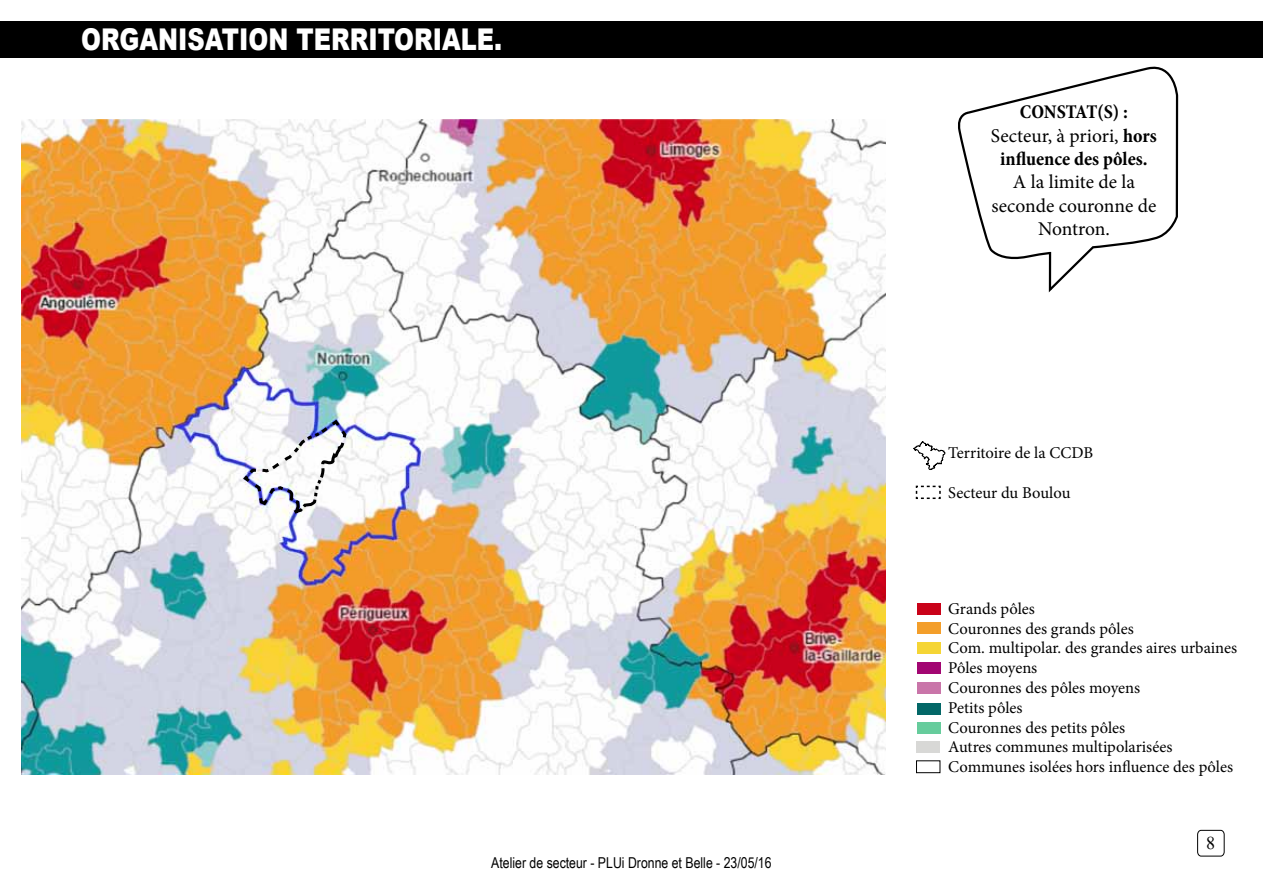
<style>
.page{position:relative;width:1263px;height:893px;background:#fff}
.page>*{position:absolute;margin:0;border:0;box-sizing:border-box;transform-origin:0 0}
.t1{font:900 30px "Arial";color:#fff;scale:.8 1}
.t2{font:700 condensed 19.5px/23.4px "Minion Pro";color:#000;text-align:center}
.t3{font:19.5px/23.4px "Minion Pro";color:#000;text-align:center}
.t4{font:18px "Times New Roman";color:#000}
.t5{font:16.5px/19.8px "Minion Pro";color:#000}
.t6{font:15px "Arial Narrow";color:#000}
.s1{font-weight:400;font-stretch:normal}
</style>
<div class="page">
<div style="left:0;top:21px;width:1263px;height:36px;background:#000"></div>
<svg style="left:1197px;top:830px;width:28px;height:27px"></svg>
<img style="left:22px;top:120px;width:864px;height:654px">
<div style="left:917px;top:603px;width:24px;height:12px;background:#c90219"></div>
<div style="left:917px;top:622px;width:24px;height:12px;background:#f39e2a"></div>
<div style="left:917px;top:642px;width:24px;height:12px;background:#f5d535"></div>
<div style="left:917px;top:703px;width:24px;height:12px;background:#036767"></div>
<div style="left:917px;top:722px;width:23px;height:12px;background:#66cc9c"></div>
<div style="left:916px;top:760px;width:24px;height:13px;border:1px solid #000"></div>
<div style="left:916px;top:741px;width:24px;height:12px;background:#d8d8d6"></div>
<div style="left:917px;top:662px;width:24px;height:12px;background:#a20672"></div>
<div style="left:917px;top:682px;width:24px;height:12px;background:#c975a9"></div>
<svg style="left:913px;top:441px;width:32px;height:29px"></svg>
<svg style="left:915px;top:485px;width:26px;height:14px"></svg>
<svg style="left:958px;top:66px;width:221px;height:227px"></svg>
<img style="left:241px;top:418px;width:107px;height:149px">
<h1 class="t1" style="left:81px;top:17px;width:528px">ORGANISATION TERRITORIALE.</h1>
<p class="t6" style="left:491px;top:851px;width:282px">Atelier de secteur - PLUi Dronne et Belle - 23/05/16</p>
<p class="t2" style="left:991px;top:100px;width:168px">CONSTAT(S) :<br><span class="s1">Secteur, à priori,</span> hors influence des pôles.</p>
<p class="t3" style="left:991px;top:171px;width:166px">A la limite de la seconde couronne de<br>Nontron.</p>
<p class="t5" style="left:948px;top:443px;width:146px">Territoire de la CCDB</p>
<p class="t5" style="left:948px;top:483px;width:124px">Secteur du Boulou</p>
<p class="t5" style="left:948px;top:599px;width:290px">Grands pôles<br>Couronnes des grands pôles<br>Com. multipolar. des grandes aires urbaines<br>Pôles moyens<br>Couronnes des pôles moyens<br>Petits pôles<br>Couronnes des petits pôles<br>Autres communes multipolarisées<br>Communes isolées hors influence des pôles</p>
<p class="t4" style="left:1206px;top:830px;width:10px">8</p>
</div>
